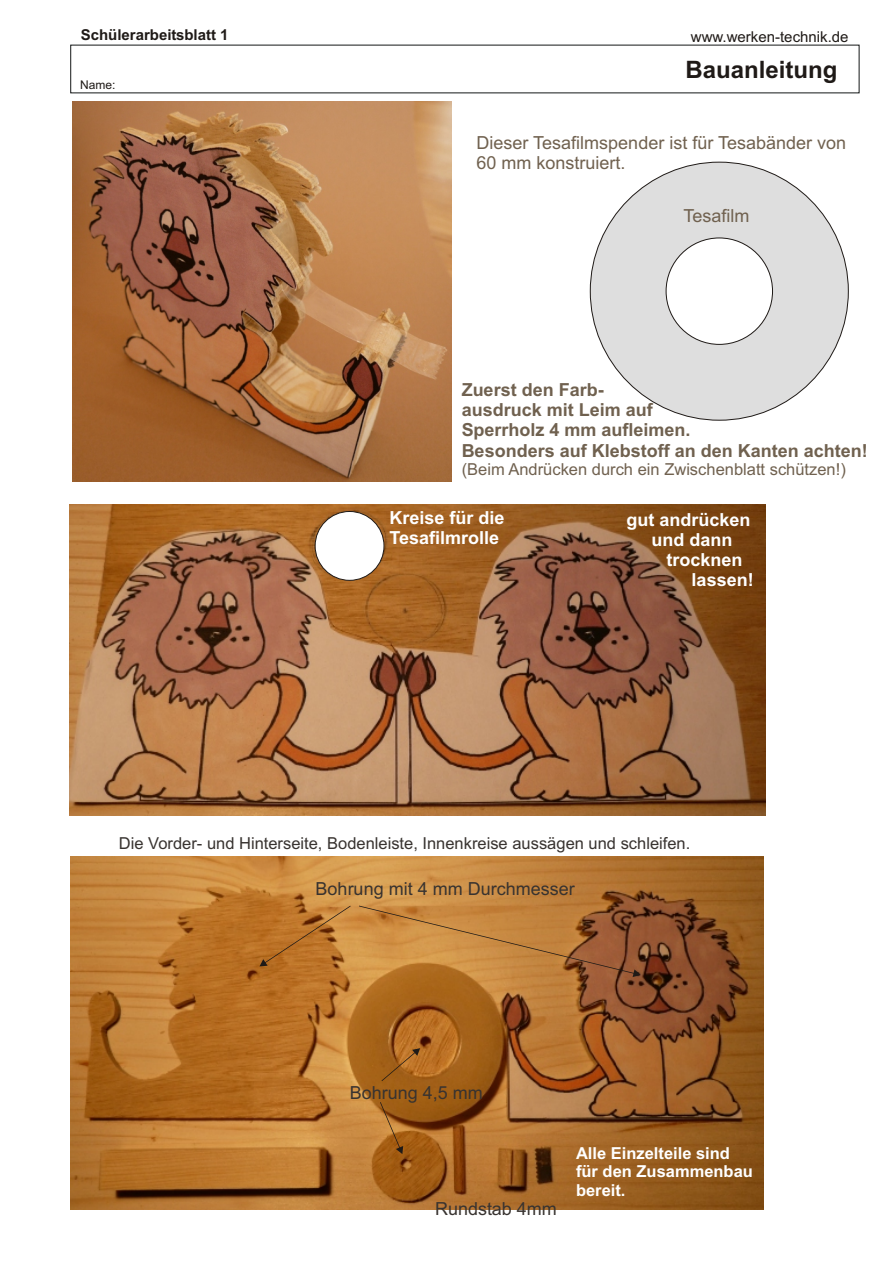
<style>
.page{position:relative;width:894px;height:1263px;background:#fff}
.page>*{position:absolute;margin:0;border:0;box-sizing:border-box;transform-origin:0 0}
.t1{font:700 24px "Arial";color:#1f1a17}
.t2{font:700 18px/20.1px "Arial";color:#70614f}
.t3{font:18px/20.1px "Arial";color:#70614f}
.t4{font:700 18px/20.1px "Arial";color:#fff}
.t5{font:18px "Arial";color:#383330}
.t6{font:16.5px "Arial";color:#383330}
.t7{font:16.5px "Arial";color:#70614f}
.t8{font:700 16.5px/18.5px "Arial";color:#fff}
.t9{font:15px "Arial";color:#1f1a17}
.t10{font:700 15px "Arial";color:#1f1a17}
.t11{font:12px "Arial";color:#1f1a17}
</style>
<div class="page">
<img style="left:69px;top:504px;width:696px;height:311px">
<img style="left:71px;top:857px;width:693px;height:352px">
<img style="left:73px;top:102px;width:378px;height:379px">
<div style="left:590px;top:162px;width:259px;height:258px;background:#dedede;border:1px solid #1f1a17;border-radius:50%"></div>
<div style="left:666px;top:238px;width:107px;height:107px;background:#fff;border:1px solid #1f1a17;border-radius:50%"></div>
<div style="left:315px;top:511px;width:69px;height:70px;background:#fff;border:1px solid #1f1a17;border-radius:50%"></div>
<svg style="left:259px;top:906px;width:92px;height:60px;background:#ba752c"></svg>
<svg style="left:359px;top:906px;width:282px;height:71px;background:#b97c3d"></svg>
<svg style="left:382px;top:1048px;width:38px;height:33px"></svg>
<svg style="left:380px;top:1102px;width:23px;height:52px"></svg>
<p class="t10" style="left:81px;top:29px;width:149px">Schülerarbeitsblatt 1</p>
<p class="t9" style="left:691px;top:31px;width:159px">www.werken-technik.de</p>
<p class="t11" style="left:80px;top:81px;width:37px">Name:</p>
<h1 class="t1" style="left:685px;top:60px;width:154px">Bauanleitung</h1>
<p class="t3" style="left:477px;top:134px;width:371px">Dieser Tesafilmspender ist für Tesabänder von<br>60 mm konstruiert.</p>
<p class="t3" style="left:683px;top:207px;width:68px">Tesafilm</p>
<p class="t2" style="left:462px;top:381px;width:408px">Zuerst den Farb-<br>ausdruck mit Leim auf<br>Sperrholz 4 mm aufleimen.<br>Besonders auf Klebstoff an den Kanten achten!</p>
<p class="t7" style="left:462px;top:463px;width:386px">(Beim Andrücken durch ein Zwischenblatt schützen!)</p>
<p class="t4" style="left:627px;top:511px;width:126px">gut andrücken</p>
<p class="t4" style="left:652px;top:531px;width:83px">und dann</p>
<p class="t4" style="left:667px;top:551px;width:78px">trocknen</p>
<p class="t4" style="left:692px;top:572px;width:64px">lassen!</p>
<p class="t4" style="left:390px;top:510px;width:117px">Kreise für die<br>Tesafilmrolle</p>
<p class="t6" style="left:119px;top:837px;width:573px">Die Vorder- und Hinterseite, Bodenleiste, Innenkreise aussägen und schleifen.</p>
<p class="t5" style="left:316px;top:882px;width:261px">Bohrung mit 4 mm Durchmesser</p>
<p class="t5" style="left:350px;top:1086px;width:135px">Bohrung 4,5 mm</p>
<p class="t5" style="left:435px;top:1202px;width:123px">Rundstab 4mm</p>
<p class="t8" style="left:576px;top:1146px;width:178px">Alle Einzelteile sind für den Zusammenbau bereit.</p>
</div>
